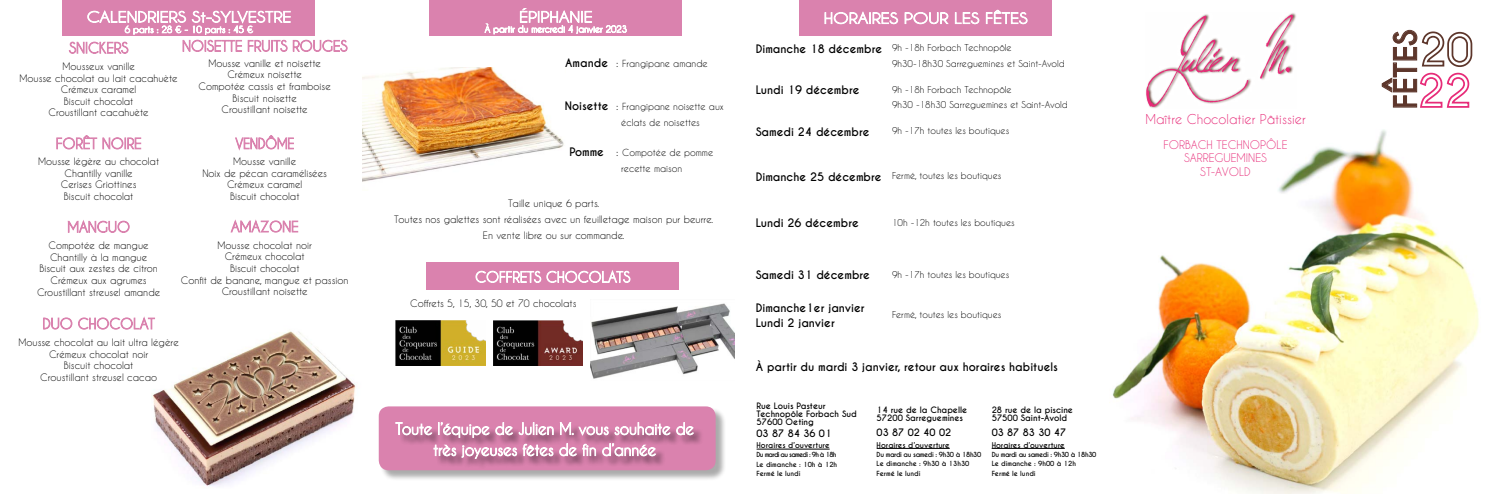
<style>
.page{position:relative;width:1489px;height:497px;background:#fff}
.page>*{position:absolute;margin:0;border:0;box-sizing:border-box;transform-origin:0 0}
.t1{font:70.17px "Jellyka Bees Antique Handwriting";color:#e72b78}
.t2{font:italic 54.6px "Jellyka Bees Antique Handwriting";color:#e72b78}
.t3{font:700 29.75px "Caviar Dreams";color:#5d362b}
.t4{font:12.78px "Caviar Dreams";color:#e72b78}
.t5{font:11.2px/13.4px "Caviar Dreams";color:#e72b78;text-align:center}
.t6{font:700 11.03px/15.8px "Caviar Dreams";color:#000}
.t7{font:9.62px/11.5px "Caviar Dreams";color:#000;text-align:center}
.t8{font:700 9.62px "Caviar Dreams";color:#000}
.t9{font:9.1px/16.4px "Caviar Dreams";color:#000}
.t10{font:8.92px/15.8px "Caviar Dreams";color:#000}
.t11{font:700 8.22px/8.3px "Caviar Dreams";color:#000}
.t12{font:700 7.44px "Caviar Dreams";color:#000}
.t13{font:700 6.65px/9.1px "Caviar Dreams";letter-spacing:-.05em;color:#000}
.t14{font:700 6.65px/9.1px "Caviar Dreams";letter-spacing:-.1em;color:#000}
.t15{font:700 6.65px "Caviar Dreams";color:#000}
.s1{font-weight:700;font-size:10.94px}
.s2{font-size:10.94px}
.s3{font-weight:700;font-size:11.03px}
.s4{font-size:70.17px}
.s5{font-style:normal}
</style>
<div class="page">
<img style="left:1112px;top:130px;width:367px;height:363px">
<img style="left:362px;top:67px;width:202px;height:115px">
<img style="left:152px;top:329px;width:204px;height:157px">
<svg style="left:1146px;top:13px;width:150px;height:95px"></svg>
<div style="left:799px;top:0;width:252px;height:35px;background:#da82ae"></div>
<svg style="left:824px;top:11px;width:74px;height:13px"></svg>
<svg style="left:904px;top:12px;width:44px;height:12px"></svg>
<svg style="left:954px;top:12px;width:25px;height:12px"></svg>
<svg style="left:985px;top:10px;width:42px;height:14px"></svg>
<hr style="left:756px;top:448px;width:73px;height:1px;background:#000">
<hr style="left:876px;top:447px;width:73px;height:1px;background:#000">
<hr style="left:991px;top:447px;width:73px;height:1px;background:#000">
<div style="left:430px;top:0;width:252px;height:35px;background:#da82ae"></div>
<svg style="left:484px;top:8px;width:142px;height:26px"></svg>
<div style="left:380px;top:407px;width:346px;height:74px;background:#000;opacity:.33"></div>
<div style="left:379px;top:406px;width:336px;height:63px;background:#da82ae;border-radius:10px"></div>
<div style="left:397px;top:423px;width:307px;height:45px;background:#000;opacity:.6"></div>
<svg style="left:395px;top:422px;width:37px;height:12px"></svg>
<svg style="left:438px;top:422px;width:115px;height:15px"></svg>
<svg style="left:559px;top:422px;width:111px;height:13px"></svg>
<svg style="left:676px;top:422px;width:18px;height:12px"></svg>
<svg style="left:433px;top:443px;width:120px;height:15px"></svg>
<svg style="left:559px;top:442px;width:37px;height:13px"></svg>
<svg style="left:602px;top:442px;width:54px;height:13px"></svg>
<div style="left:63px;top:0;width:252px;height:35px;background:#da82ae"></div>
<svg style="left:56px;top:135px;width:85px;height:14px"></svg>
<svg style="left:69px;top:10px;width:278px;height:44px"></svg>
<svg style="left:235px;top:135px;width:59px;height:15px"></svg>
<svg style="left:68px;top:220px;width:62px;height:12px"></svg>
<svg style="left:43px;top:317px;width:29px;height:12px"></svg>
<svg style="left:78px;top:316px;width:77px;height:13px"></svg>
<svg style="left:230px;top:219px;width:68px;height:13px"></svg>
<svg style="left:1381px;top:30px;width:91px;height:78px"></svg>
<div style="left:426px;top:262px;width:253px;height:28px;background:#da82ae"></div>
<svg style="left:475px;top:270px;width:155px;height:13px"></svg>
<img style="left:590px;top:303px;width:144px;height:76px">
<img style="left:493px;top:320px;width:89px;height:45px">
<img style="left:395px;top:320px;width:90px;height:45px">
<p class="t7" style="left:20px;top:60px;width:160px">Mousseux vanille<br>Mousse chocolat au lait cacahuète<br>Crémeux caramel<br>Biscuit chocolat<br>Croustillant cacahuète</p>
<p class="t7" style="left:38px;top:155px;width:122px">Mousse légère au chocolat<br>Chantilly vanille<br>Cerises Griottines<br>Biscuit chocolat</p>
<p class="t7" style="left:199px;top:57px;width:134px">Mousse vanille et noisette<br>Crémeux noisette<br>Compotée cassis et framboise<br>Biscuit noisette<br>Croustillant noisette</p>
<p class="t7" style="left:202px;top:155px;width:126px">Mousse vanille<br>Noix de pécan caramélisées<br>Crémeux caramel<br>Biscuit chocolat</p>
<p class="t7" style="left:37px;top:239px;width:125px">Compotée de mangue<br>Chantilly à la mangue<br>Biscuit aux zestes de citron<br>Crémeux aux agrumes<br>Croustillant streusel amande</p>
<p class="t7" style="left:181px;top:239px;width:169px">Mousse chocolat noir<br>Crémeux chocolat<br>Biscuit chocolat<br>Confit de banane, mangue et passion<br>Croustillant noisette</p>
<p class="t7" style="left:18px;top:336px;width:162px">Mousse chocolat au lait ultra légère<br>Crémeux chocolat noir<br>Biscuit chocolat<br>Croustillant streusel cacao</p>
<p class="t9" style="left:565px;top:55px;width:144px"><span class="s1">Amande</span> <span class="s2">:</span> Frangipane amande</p>
<p class="t9" style="left:621px;top:97px;width:104px;text-indent:-56px"><span class="s1">Noisette</span> <span class="s2">:</span> Frangipane noisette aux éclats de noisettes</p>
<p class="t9" style="left:621px;top:144px;width:94px;text-indent:-52px"><span class="s1">Pomme</span> <span class="s2">:</span> Compotée de pomme recette maison</p>
<p class="t7" style="left:394px;top:195px;width:320px;line-height:15.8px">Taille unique 6 parts.<br>Toutes nos galettes sont réalisées avec un feuilletage maison pur beurre.<br>En vente libre ou sur commande.</p>
<p class="t7" style="left:410px;top:297px;width:168px">Coffrets 5, 15, 30, 50 et 70 chocolats</p>
<p class="t10" style="left:892px;top:40px;width:174px;text-indent:-136px"><span class="s3">Dimanche 18 décembre</span> 9h -18h Forbach Technopôle<br>9h30-18h30 Sarreguemines et Saint-Avold</p>
<p class="t6" style="left:755px;top:82px;width:105px">Lundi 19 décembre</p>
<p class="t10" style="left:892px;top:81px;width:177px">9h -18h Forbach Technopôle<br>9h30 -18h30 Sarreguemines et Saint-Avold</p>
<p class="t6" style="left:755px;top:124px;width:115px">Samedi 24 décembre</p>
<p class="t10" style="left:892px;top:122px;width:119px">9h -17h toutes les boutiques</p>
<p class="t10" style="left:755px;top:167px;width:247px"><span class="s3">Dimanche 25 décembre</span> Fermé, toutes les boutiques</p>
<p class="t6" style="left:755px;top:215px;width:105px">Lundi 26 décembre</p>
<p class="t10" style="left:892px;top:214px;width:124px">10h -12h toutes les boutiques</p>
<p class="t6" style="left:755px;top:267px;width:116px">Samedi 31 décembre</p>
<p class="t10" style="left:892px;top:266px;width:119px">9h -17h toutes les boutiques</p>
<p class="t6" style="left:755px;top:299px;width:110px">Dimanche1er janvier<br>Lundi 2 janvier</p>
<p class="t10" style="left:892px;top:306px;width:111px">Fermé, toutes les boutiques</p>
<p class="t6" style="left:756px;top:359px;width:303px">À partir du mardi 3 janvier, retour aux horaires habituels</p>
<p class="t11" style="left:756px;top:401px;width:102px">Rue Louis Pasteur<br>Technopôle Forbach Sud<br>57600 Oeting</p>
<p class="t8" style="left:756px;top:426px;width:77px">03 87 84 36 01</p>
<p class="t12" style="left:756px;top:440px;width:75px">Horaires d’ouverture</p>
<p class="t14" style="left:756px;top:450px;width:82px">Du mardi au samedi : 9h à 18h<br>Le dimanche : 10h à 12h</p>
<p class="t15" style="left:756px;top:469px;width:45px">Fermé le lundi</p>
<p class="t11" style="left:876px;top:405px;width:92px">14 rue de la Chapelle<br>57200 Sarreguemines</p>
<p class="t8" style="left:876px;top:426px;width:76px">03 87 02 40 02</p>
<p class="t12" style="left:876px;top:439px;width:75px">Horaires d’ouverture</p>
<p class="t13" style="left:876px;top:449px;width:106px">Du mardi au samedi : 9h30 à 18h30<br>Le dimanche : 9h30 à 13h30</p>
<p class="t15" style="left:876px;top:468px;width:45px">Fermé le lundi</p>
<p class="t11" style="left:991px;top:405px;width:83px">28 rue de la piscine<br>57500 Saint-Avold</p>
<p class="t8" style="left:991px;top:426px;width:76px">03 87 83 30 47</p>
<p class="t12" style="left:991px;top:439px;width:75px">Horaires d’ouverture</p>
<p class="t13" style="left:991px;top:449px;width:106px">Du mardi au samedi : 9h30 à 18h30<br>Le dimanche : 9h00 à 12h</p>
<p class="t15" style="left:991px;top:468px;width:45px">Fermé le lundi</p>
<h1 class="t1" style="left:1260px;top:6px;width:34px">M.</h1>
<h3 class="t4" style="left:1145px;top:111px;width:162px">Maître Chocolatier Pâtissier</h3>
<p class="t5" style="left:1163px;top:138px;width:125px">FORBACH TECHNOPÔLE<br>SARREGUEMINES<br>ST-AVOLD</p>
<h2 class="t2" style="left:1169px;top:20px;width:134px"><span class="s4">J</span>u<span class="s5">l</span>ien</h2>
<h3 class="t3" style="left:1387px;top:109px;width:81px;rotate:-90deg"><sup>^</sup>FETES</h3>
</div>
